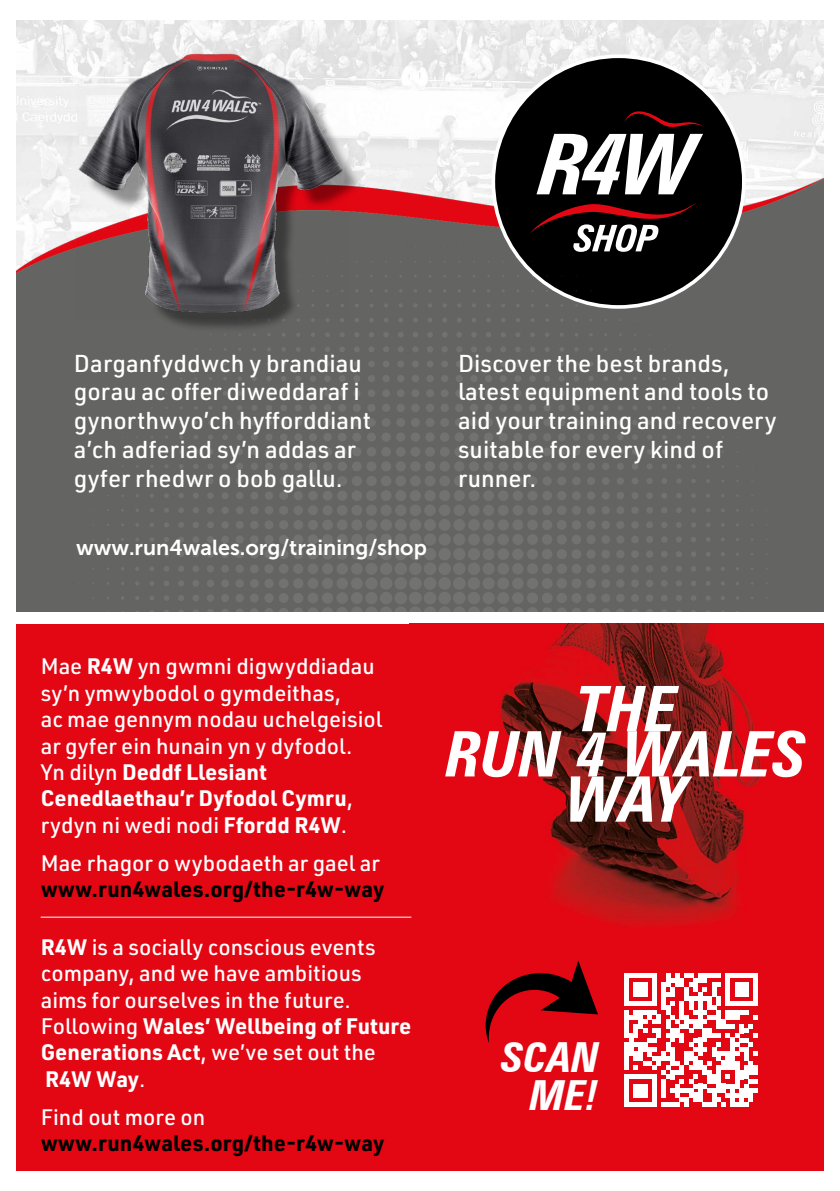
<style>
.page{position:relative;width:840px;height:1191px;background:#fff}
.page>*{position:absolute;margin:0;border:0;box-sizing:border-box;transform-origin:0 0}
.t1{font:62.8px/45.2px "Zurich Bold Condensed Italic BT";color:#fff;text-align:center}
.t2{font:41.4px/38px "Zurich Bold Condensed Italic BT";color:#fff;text-align:right}
.t3{font:500 24px/28.8px "URWDIN";color:#fff}
.t4{font:500 22px/26.4px "URWDIN";color:#fff}
.t5{font:700 22px "URWDIN";color:#000}
.t6{font:21.6px "Museo Sans 700";color:#fff}
.s1{font-weight:700}
</style>
<div class="page">
<svg style="left:823px;top:428px;width:1px;height:180px"></svg>
<img style="left:16px;top:20px;width:807px;height:158px">
<img style="left:16px;top:178px;width:807px;height:433px">
<div style="left:493px;top:56px;width:250px;height:251px;background:#000;border-radius:50%"></div>
<svg style="left:530px;top:202px;width:167px;height:44px"></svg>
<svg style="left:536px;top:111px;width:168px;height:83px"></svg>
<svg style="left:78px;top:246px;width:703px;height:365px;background:#636362"></svg>
<div style="left:85px;top:60px;width:277px;height:273px;background:#000;opacity:.4"></div>
<img style="left:76px;top:45px;width:272px;height:274px">
<div style="left:16px;top:624px;width:807px;height:546px;background:#e30613"></div>
<img style="left:409px;top:624px;width:353px;height:301px">
<svg style="left:624px;top:973px;width:133px;height:133px"></svg>
<svg style="left:485px;top:960px;width:112px;height:83px"></svg>
<hr style="left:41px;top:916px;width:370px;height:1px;background:#fff">
<p class="t3" style="left:74px;top:348px;width:298px">Darganfyddwch y brandiau gorau ac offer diweddaraf i gynorthwyo’ch hyfforddiant a’ch adferiad sy’n addas ar gyfer rhedwr o bob gallu.</p>
<p class="t3" style="left:458px;top:348px;width:320px">Discover the best brands, latest equipment and tools to aid your training and recovery suitable for every kind of runner.</p>
<p class="t6" style="left:76px;top:535px;width:352px">www.run4wales.org/training/shop</p>
<p class="t4" style="left:41px;top:652px;width:343px">Mae <span class="s1">R4W</span> yn gwmni digwyddiadau sy’n ymwybodol o gymdeithas,<br>ac mae gennym nodau uchelgeisiol ar gyfer ein hunain yn y dyfodol.<br>Yn dilyn <span class="s1">Deddf Llesiant<br>Cenedlaethau’r Dyfodol Cymru</span>, rydyn ni wedi nodi <span class="s1">Ffordd R4W</span>.</p>
<p class="t4" style="left:41px;top:848px;width:340px">Mae rhagor o wybodaeth ar gael ar</p>
<p class="t5" style="left:41px;top:874px;width:345px">www.run4wales.org/the-r4w-way</p>
<p class="t4" style="left:41px;top:933px;width:372px"><span class="s1">R4W</span> is a socially conscious events company, and we have ambitious aims for ourselves in the future.<br>Following <span class="s1">Wales’ Wellbeing of Future<br>Generations Act</span>, we’ve set out the<br><span class="s1">R4W Way</span>.</p>
<p class="t4" style="left:41px;top:1102px;width:166px">Find out more on</p>
<p class="t5" style="left:41px;top:1128px;width:345px">www.run4wales.org/the-r4w-way</p>
<h1 class="t1" style="left:446px;top:686px;width:362px">THE<br>RUN 4 WALES<br>WAY</h1>
<h2 class="t2" style="left:500px;top:1037px;width:100px">SCAN<br>ME!</h2>
</div>
